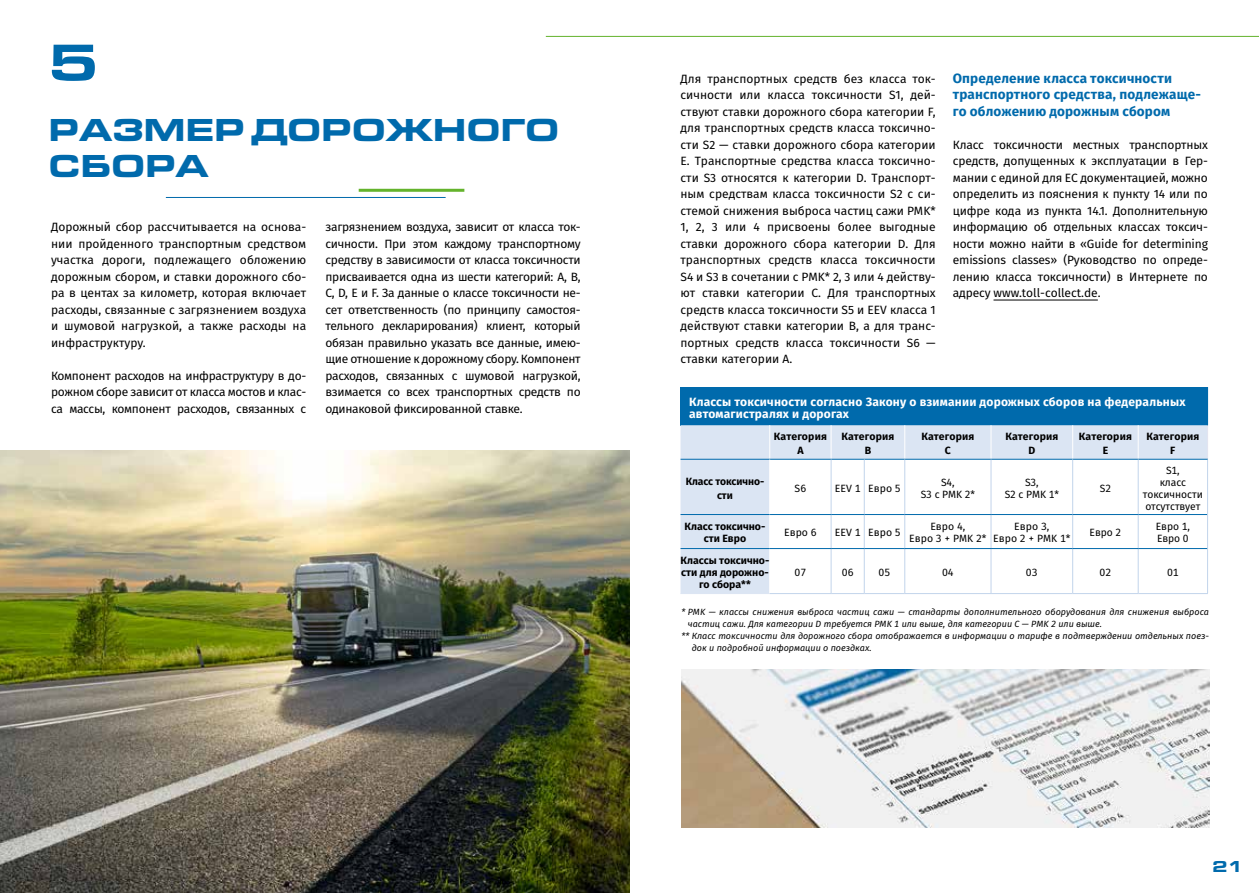
<style>
.page{position:relative;width:1259px;height:893px;background:#fff}
.page>*{position:absolute;margin:0;border:0;box-sizing:border-box;transform-origin:0 0}
.t1{font:900 54px "Eurostile OT Ext";color:#006aac}
.t2{font:900 33px/36px "Eurostile OT Ext";letter-spacing:-.025em;color:#006aac}
.t3{font:900 16.5px "Eurostile OT Ext";color:#006aac}
.t4{font:700 13.5px/16.5px "Fira Sans";letter-spacing:.01em;color:#006aac}
.t5{font:12px/16.5px "Fira Sans";letter-spacing:-.01em;color:#000;text-align:justify}
.t6{font:700 12px/12px "Fira Sans";letter-spacing:.015em;color:#fff}
.t7{font:10.5px/12px "Fira Sans";letter-spacing:-.005em;color:#000;text-align:center}
.t8{font:700 10.5px/13.5px "Fira Sans";color:#000;text-align:center}
.t9{font:italic 9px "Fira Sans";color:#000}
</style>
<div class="page">
<hr style="left:993px;top:300px;width:104px;height:1px;background:#000">
<div style="left:680px;top:387px;width:527px;height:38px;background:#006aac"></div>
<div style="left:680px;top:425px;width:527px;height:169px;background:#dbe5f3"></div>
<svg style="left:770px;top:460px;width:437px;height:133px"></svg>
<hr style="left:830px;top:425px;width:1px;height:34px;background:#fff">
<hr style="left:904px;top:425px;width:1px;height:34px;background:#fff">
<hr style="left:769px;top:425px;width:1px;height:34px;background:#fff">
<hr style="left:990px;top:425px;width:1px;height:34px;background:#fff">
<hr style="left:1207px;top:425px;width:1px;height:34px;background:#e2e4f0">
<hr style="left:830px;top:515px;width:1px;height:33px;background:#c2d4eb">
<hr style="left:864px;top:515px;width:1px;height:33px;background:#c2d4eb">
<hr style="left:904px;top:515px;width:1px;height:33px;background:#c2d4eb">
<hr style="left:990px;top:515px;width:1px;height:33px;background:#c2d4eb">
<hr style="left:830px;top:549px;width:1px;height:44px;background:#c2d4eb">
<hr style="left:864px;top:549px;width:1px;height:44px;background:#c2d4eb">
<hr style="left:904px;top:549px;width:1px;height:44px;background:#c2d4eb">
<hr style="left:990px;top:549px;width:1px;height:44px;background:#c2d4eb">
<hr style="left:680px;top:593px;width:89px;height:1px;background:#dbe5f3">
<hr style="left:769px;top:515px;width:1px;height:33px;background:#fff">
<hr style="left:769px;top:549px;width:1px;height:44px;background:#fff">
<hr style="left:770px;top:593px;width:61px;height:1px;background:#c2d4eb">
<hr style="left:831px;top:593px;width:33px;height:1px;background:#c2d4eb">
<hr style="left:864px;top:593px;width:40px;height:1px;background:#c2d4eb">
<hr style="left:904px;top:593px;width:87px;height:1px;background:#c2d4eb">
<hr style="left:991px;top:593px;width:81px;height:1px;background:#c2d4eb">
<hr style="left:1072px;top:593px;width:66px;height:1px;background:#c2d4eb">
<hr style="left:1138px;top:593px;width:70px;height:1px;background:#c2d4eb">
<hr style="left:1072px;top:515px;width:1px;height:33px;background:#c2d4eb">
<hr style="left:1137px;top:515px;width:1px;height:33px;background:#c2d4eb">
<hr style="left:1207px;top:514px;width:1px;height:35px;background:#c2d4eb">
<hr style="left:1072px;top:549px;width:1px;height:44px;background:#c2d4eb">
<hr style="left:1137px;top:549px;width:1px;height:44px;background:#c2d4eb">
<hr style="left:1207px;top:549px;width:1px;height:44px;background:#c2d4eb">
<hr style="left:1072px;top:425px;width:1px;height:34px;background:#fff">
<hr style="left:1137px;top:425px;width:1px;height:34px;background:#fff">
<hr style="left:1207px;top:387px;width:1px;height:38px;background:#006aac">
<hr style="left:680px;top:459px;width:89px;height:1px;background:#006aac">
<hr style="left:680px;top:514px;width:89px;height:1px;background:#006aac">
<hr style="left:770px;top:459px;width:61px;height:1px;background:#006aac">
<hr style="left:831px;top:459px;width:33px;height:1px;background:#006aac">
<hr style="left:864px;top:459px;width:40px;height:1px;background:#006aac">
<hr style="left:904px;top:459px;width:87px;height:1px;background:#006aac">
<hr style="left:991px;top:459px;width:81px;height:1px;background:#006aac">
<hr style="left:1072px;top:459px;width:66px;height:1px;background:#006aac">
<hr style="left:1138px;top:459px;width:70px;height:1px;background:#006aac">
<hr style="left:770px;top:514px;width:61px;height:1px;background:#006aac">
<hr style="left:831px;top:514px;width:33px;height:1px;background:#006aac">
<hr style="left:864px;top:514px;width:40px;height:1px;background:#006aac">
<hr style="left:904px;top:514px;width:87px;height:1px;background:#006aac">
<hr style="left:991px;top:514px;width:81px;height:1px;background:#006aac">
<hr style="left:1072px;top:514px;width:66px;height:1px;background:#006aac">
<hr style="left:1138px;top:514px;width:69px;height:1px;background:#006aac">
<hr style="left:769px;top:460px;width:1px;height:54px;background:#fff">
<hr style="left:830px;top:460px;width:1px;height:54px;background:#c2d4eb">
<hr style="left:864px;top:460px;width:1px;height:54px;background:#c2d4eb">
<hr style="left:904px;top:460px;width:1px;height:54px;background:#c2d4eb">
<hr style="left:990px;top:460px;width:1px;height:54px;background:#c2d4eb">
<hr style="left:1072px;top:460px;width:1px;height:54px;background:#c2d4eb">
<hr style="left:1137px;top:460px;width:1px;height:54px;background:#c2d4eb">
<hr style="left:1207px;top:460px;width:1px;height:54px;background:#c2d4eb">
<hr style="left:680px;top:548px;width:89px;height:1px;background:#006aac">
<hr style="left:770px;top:548px;width:61px;height:1px;background:#006aac">
<hr style="left:831px;top:548px;width:33px;height:1px;background:#006aac">
<hr style="left:864px;top:548px;width:40px;height:1px;background:#006aac">
<hr style="left:904px;top:548px;width:87px;height:1px;background:#006aac">
<hr style="left:991px;top:548px;width:81px;height:1px;background:#006aac">
<hr style="left:1072px;top:548px;width:66px;height:1px;background:#006aac">
<hr style="left:1138px;top:548px;width:69px;height:1px;background:#006aac">
<img style="left:0;top:450px;width:629px;height:443px">
<img style="left:681px;top:670px;width:528px;height:158px">
<hr style="left:546px;top:36px;width:713px;height:1px;background:#64b32c">
<hr style="left:166px;top:197px;width:280px;height:1px;background:#006aac">
<hr style="left:359px;top:189px;width:105px;height:3px;background:#64b32c">
<h1 class="t1" style="left:48px;top:31px;width:53px">5</h1>
<h2 class="t2" style="left:48px;top:112px;width:513px">РАЗМЕР ДОРОЖНОГО<br>СБОРА</h2>
<p class="t5" style="left:51px;top:218px;width:257px">Дорожный сбор рассчитывается на основа&shy;нии пройденного транспортным средством участка дороги, подлежащего обложению дорожным сбором, и ставки дорожного сбо&shy;ра в центах за километр, которая включает расходы, связанные с загрязнением воздуха и шумовой нагрузкой, а также расходы на инфраструктуру.</p>
<p class="t5" style="left:51px;top:367px;width:257px">Компонент расходов на инфраструктуру в до&shy;рожном сборе зависит от класса мостов и клас&shy;са массы, компонент расходов, связанных с</p>
<p class="t5" style="left:325px;top:218px;width:257px">загрязнением воздуха, зависит от класса ток&shy;сичности. При этом каждому транспортному средству в зависимости от класса токсичности присваивается одна из шести категорий: A, B, C, D, E и F. За данные о классе токсичности не&shy;сет ответственность (по принципу самостоя&shy;тельного декларирования) клиент, который обязан правильно указать все данные, имею&shy;щие отношение к дорожному сбору. Компонент расходов, связанных с шумовой нагрузкой, взимается со всех транспортных средств по одинаковой фиксированной ставке.</p>
<p class="t5" style="left:680px;top:70px;width:257px">Для транспортных средств без класса ток&shy;сичности или класса токсичности S1, дей&shy;ствуют ставки дорожного сбора категории F, для транспортных средств класса токсично&shy;сти S2 — ставки дорожного сбора категории E. Транспортные средства класса токсично&shy;сти S3 относятся к категории D. Транспорт&shy;ным средствам класса токсичности S2 с си&shy;стемой снижения выброса частиц сажи PMK* 1, 2, 3 или 4 присвоены более выгодные ставки дорожного сбора категории D. Для транспортных средств класса токсичности S4 и S3 в сочетании с PMK* 2, 3 или 4 действу&shy;ют ставки категории С. Для транспортных средств класса токсичности S5 и EEV класса 1 действуют ставки категории В, а для транс&shy;портных средств класса токсичности S6 — ставки категории А.</p>
<p class="t4" style="left:952px;top:69px;width:250px">Определение класса токсичности транспортного средства, подлежаще&shy;го обложению дорожным сбором</p>
<p class="t5" style="left:952px;top:136px;width:257px">Класс токсичности местных транспортных средств, допущенных к эксплуатации в Гер&shy;мании с единой для ЕС документацией, можно определить из пояснения к пункту 14 или по цифре кода из пункта 14.1. Дополнительную информацию об отдельных классах токсич&shy;ности можно найти в «Guide for determining emissions classes» (Руководство по опреде&shy;лению класса токсичности) в Интернете по адресу www.toll-collect.de.</p>
<p class="t6" style="left:689px;top:395px;width:498px">Классы токсичности согласно Закону о взимании дорожных сборов на федеральных автомагистралях и дорогах</p>
<p class="t8" style="left:774px;top:429px;width:54px">Категория<br>A</p>
<p class="t8" style="left:841px;top:429px;width:54px">Категория<br>B</p>
<p class="t8" style="left:921px;top:429px;width:54px">Категория<br>C</p>
<p class="t8" style="left:1005px;top:429px;width:54px">Категория<br>D</p>
<p class="t8" style="left:1079px;top:429px;width:54px">Категория<br>E</p>
<p class="t8" style="left:1146px;top:429px;width:54px">Категория<br>F</p>
<p class="t8" style="left:685px;top:474px;width:80px">Класс токсично&shy;сти</p>
<p class="t7" style="left:794px;top:482px;width:13px">S6</p>
<p class="t7" style="left:835px;top:482px;width:67px">EEV 1 Евро 5</p>
<p class="t7" style="left:920px;top:476px;width:56px">S4,<br>S3 с PMK 2*</p>
<p class="t7" style="left:1004px;top:476px;width:56px">S3,<br>S2 с PMK 1*</p>
<p class="t7" style="left:1099px;top:482px;width:13px">S2</p>
<p class="t7" style="left:1143px;top:464px;width:61px">S1,<br>класс токсичности отсутствует</p>
<p class="t8" style="left:684px;top:520px;width:82px;line-height:12px">Класс токсично&shy;сти Евро</p>
<p class="t7" style="left:784px;top:526px;width:34px">Евро 6</p>
<p class="t7" style="left:835px;top:526px;width:67px">EEV 1 Евро 5</p>
<p class="t7" style="left:909px;top:520px;width:79px">Евро 4,<br>Евро 3 + PMK 2*</p>
<p class="t7" style="left:993px;top:520px;width:79px">Евро 3,<br>Евро 2 + PMK 1*</p>
<p class="t7" style="left:1089px;top:526px;width:33px">Евро 2</p>
<p class="t7" style="left:1155px;top:520px;width:36px;text-align:left">Евро 1,<br>Евро 0</p>
<p class="t8" style="left:680px;top:554px;width:90px;line-height:12px">Классы токсично&shy;сти для дорожно&shy;го сбора**</p>
<p class="t7" style="left:794px;top:566px;width:13px">07</p>
<p class="t7" style="left:842px;top:566px;width:13px">06</p>
<p class="t7" style="left:878px;top:566px;width:13px">05</p>
<p class="t7" style="left:942px;top:566px;width:13px">04</p>
<p class="t7" style="left:1026px;top:566px;width:13px">03</p>
<p class="t7" style="left:1099px;top:566px;width:13px">02</p>
<p class="t7" style="left:1167px;top:566px;width:13px">01</p>
<p class="t9" style="left:681px;top:605px;width:529px">* PMK — классы снижения выброса частиц сажи — стандарты дополнительного оборудования для снижения выброса</p>
<p class="t9" style="left:688px;top:617px;width:416px">частиц сажи. Для категории D требуется PMK 1 или выше, для категории C — PMK 2 или выше.</p>
<p class="t9" style="left:681px;top:629px;width:529px">** Класс токсичности для дорожного сбора отображается в информации о тарифе в подтверждении отдельных поез-</p>
<p class="t9" style="left:692px;top:641px;width:181px">док и подробной информации о поездках.</p>
<h3 class="t3" style="left:1212px;top:857px;width:33px">21</h3>
</div>
